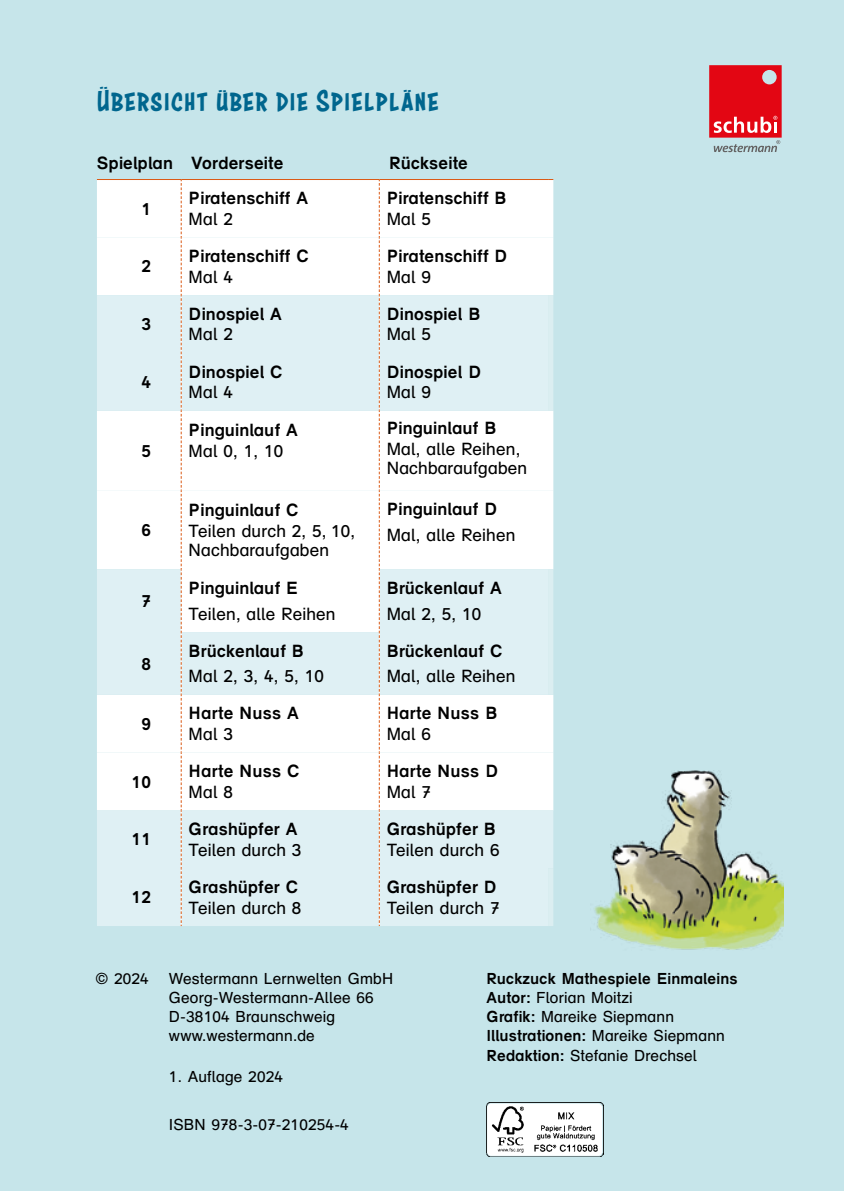
<style>
.page{position:relative;width:844px;height:1191px;background:#fff}
.page>*{position:absolute;margin:0;border:0;box-sizing:border-box;transform-origin:0 0}
.t1{font:31.5px "Astounder Squared BB";letter-spacing:.05em;color:#00668e}
.t2{font:700 17.5px "bs Druckschrift Gru 1";color:#000}
.t3{font:17.5px/19.2px "bs Druckschrift Gru 1";color:#000}
.t4{font:700 15.75px/19.2px "Druckschrift BH";color:#000}
.t5{font:15.75px/19.2px "Druckschrift BH";color:#000}
.s1{font-weight:400}
</style>
<div class="page">
<div style="left:0;top:0;width:843px;height:1191px;background:#c6e5ea"></div>
<svg style="left:709px;top:66px;width:72px;height:86px;background:#db3c47"></svg>
<img style="left:486px;top:1102px;width:117px;height:54px">
<div style="left:97px;top:180px;width:456px;height:57px;background:#fff"></div>
<div style="left:97px;top:237px;width:456px;height:58px;background:#fff"></div>
<svg style="left:97px;top:295px;width:451px;height:631px;background:#eef7f9"></svg>
<svg style="left:548px;top:295px;width:5px;height:631px;background:#eaf5f7"></svg>
<hr style="left:97px;top:179px;width:84px;height:1px;background:#da5914">
<hr style="left:181px;top:179px;width:198px;height:1px;background:#da5914">
<hr style="left:379px;top:179px;width:169px;height:1px;background:#da5914">
<svg style="left:181px;top:180px;width:1px;height:746px"></svg>
<svg style="left:379px;top:180px;width:1px;height:746px"></svg>
<img style="left:594px;top:770px;width:189px;height:180px">
<h1 class="t1" style="left:97px;top:83px;width:343px">ÜBERSICHT ÜBER DIE SPIELPLÄNE</h1>
<p class="t2" style="left:97px;top:152px;width:188px">Spielplan Vorderseite</p>
<p class="t2" style="left:389px;top:152px;width:80px">Rückseite</p>
<p class="t2" style="left:141px;top:198px;width:11px">1</p>
<p class="t2" style="left:189px;top:188px;width:121px">Piratenschiff A</p>
<p class="t3" style="left:189px;top:209px;width:46px">Mal 2</p>
<p class="t2" style="left:386px;top:188px;width:122px">Piratenschiff B</p>
<p class="t3" style="left:386px;top:209px;width:46px">Mal 5</p>
<p class="t2" style="left:141px;top:256px;width:11px">2</p>
<p class="t2" style="left:141px;top:313px;width:11px">3</p>
<p class="t2" style="left:141px;top:371px;width:11px">4</p>
<p class="t2" style="left:141px;top:440px;width:11px">5</p>
<p class="t2" style="left:141px;top:519px;width:11px">6</p>
<p class="t2" style="left:141px;top:590px;width:11px">7</p>
<p class="t2" style="left:141px;top:653px;width:11px">8</p>
<p class="t2" style="left:141px;top:713px;width:11px">9</p>
<p class="t2" style="left:131px;top:771px;width:21px">10</p>
<p class="t2" style="left:131px;top:828px;width:21px">11</p>
<p class="t2" style="left:131px;top:886px;width:21px">12</p>
<p class="t2" style="left:189px;top:245px;width:122px">Piratenschiff C</p>
<p class="t3" style="left:189px;top:267px;width:46px">Mal 4</p>
<p class="t2" style="left:386px;top:245px;width:122px">Piratenschiff D</p>
<p class="t3" style="left:386px;top:267px;width:46px">Mal 9</p>
<p class="t2" style="left:189px;top:303px;width:95px">Dinospiel A</p>
<p class="t3" style="left:189px;top:325px;width:46px">Mal 2</p>
<p class="t2" style="left:386px;top:303px;width:95px">Dinospiel B</p>
<p class="t3" style="left:386px;top:325px;width:46px">Mal 5</p>
<p class="t2" style="left:189px;top:361px;width:96px">Dinospiel C</p>
<p class="t3" style="left:189px;top:383px;width:46px">Mal 4</p>
<p class="t2" style="left:386px;top:361px;width:96px">Dinospiel D</p>
<p class="t3" style="left:386px;top:383px;width:46px">Mal 9</p>
<p class="t2" style="left:189px;top:420px;width:111px">Pinguinlauf A</p>
<p class="t3" style="left:189px;top:441px;width:96px">Mal 0, 1, 10</p>
<p class="t2" style="left:386px;top:418px;width:111px">Pinguinlauf B</p>
<p class="t3" style="left:386px;top:439px;width:142px">Mal, alle Reihen,<br>Nachbaraufgaben</p>
<p class="t2" style="left:189px;top:499px;width:112px">Pinguinlauf C</p>
<p class="t3" style="left:189px;top:521px;width:168px">Teilen durch 2, 5, 10,<br>Nachbaraufgaben</p>
<p class="t2" style="left:386px;top:499px;width:112px">Pinguinlauf D</p>
<p class="t3" style="left:386px;top:525px;width:130px">Mal, alle Reihen</p>
<p class="t2" style="left:189px;top:577px;width:111px">Pinguinlauf E</p>
<p class="t3" style="left:189px;top:604px;width:149px">Teilen, alle Reihen</p>
<p class="t2" style="left:386px;top:577px;width:117px">Brückenlauf A</p>
<p class="t3" style="left:386px;top:604px;width:96px">Mal 2, 5, 10</p>
<p class="t2" style="left:189px;top:640px;width:117px">Brückenlauf B</p>
<p class="t3" style="left:189px;top:667px;width:137px">Mal 2, 3, 4, 5, 10</p>
<p class="t2" style="left:386px;top:640px;width:118px">Brückenlauf C</p>
<p class="t3" style="left:386px;top:667px;width:130px">Mal, alle Reihen</p>
<p class="t2" style="left:189px;top:703px;width:112px">Harte Nuss A</p>
<p class="t3" style="left:189px;top:724px;width:46px">Mal 3</p>
<p class="t2" style="left:386px;top:703px;width:112px">Harte Nuss B</p>
<p class="t3" style="left:386px;top:724px;width:46px">Mal 6</p>
<p class="t2" style="left:189px;top:760px;width:113px">Harte Nuss C</p>
<p class="t3" style="left:189px;top:782px;width:46px">Mal 8</p>
<p class="t2" style="left:386px;top:760px;width:113px">Harte Nuss D</p>
<p class="t3" style="left:386px;top:782px;width:46px">Mal 7</p>
<p class="t2" style="left:189px;top:818px;width:111px">Grashüpfer A</p>
<p class="t3" style="left:189px;top:840px;width:114px">Teilen durch 3</p>
<p class="t2" style="left:386px;top:818px;width:111px">Grashüpfer B</p>
<p class="t3" style="left:386px;top:840px;width:114px">Teilen durch 6</p>
<p class="t2" style="left:189px;top:876px;width:112px">Grashüpfer C</p>
<p class="t3" style="left:189px;top:898px;width:114px">Teilen durch 8</p>
<p class="t2" style="left:386px;top:876px;width:112px">Grashüpfer D</p>
<p class="t3" style="left:386px;top:898px;width:114px">Teilen durch 7</p>
<p class="t5" style="left:95px;top:968px;width:55px">© 2024</p>
<p class="t5" style="left:169px;top:968px;width:226px">Westermann Lernwelten GmbH<br>Georg-Westermann-Allee 66<br>D-38104 Braunschweig www.westermann.de</p>
<p class="t5" style="left:169px;top:1067px;width:116px">1. Auflage 2024</p>
<p class="t5" style="left:169px;top:1115px;width:181px">ISBN 978-3-07-210254-4</p>
<p class="t4" style="left:486px;top:968px;width:253px">Ruckzuck Mathespiele Einmaleins<br>Autor: <span class="s1">Florian Moitzi<br></span>Grafik: <span class="s1">Mareike Siepmann<br></span>Illustrationen: <span class="s1">Mareike Siepmann<br></span>Redaktion: <span class="s1">Stefanie Drechsel</span></p>
</div>
